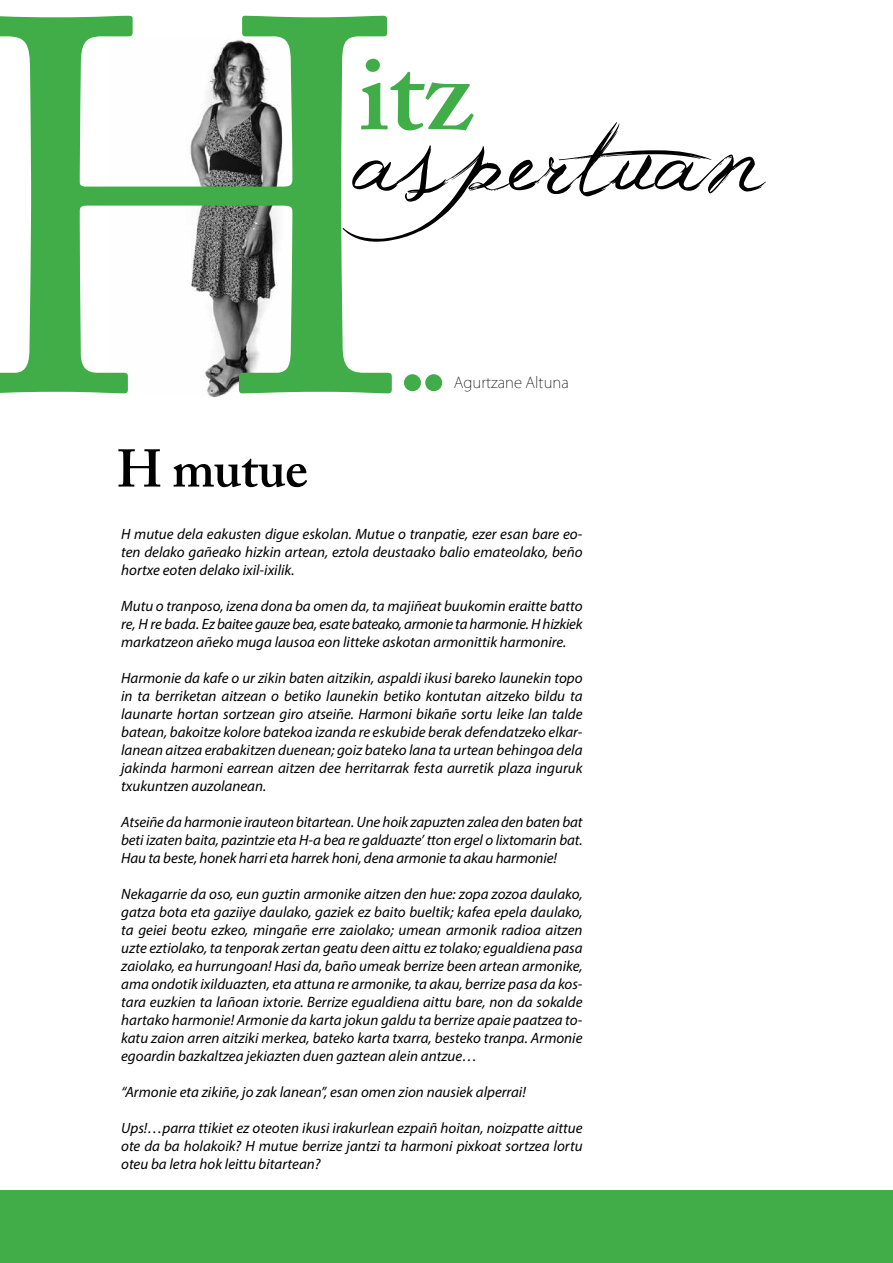
<style>
.page{position:relative;width:893px;height:1263px;background:#fff}
.page>*{position:absolute;margin:0;border:0;box-sizing:border-box;transform-origin:0 0}
.t1{font:108px "Jellyka Western Princess";color:#000}
.t2{font:600 108px "Adobe Caslon Pro";color:#41ad49}
.t3{font:600 52.5px "Adobe Caslon Pro";letter-spacing:-.01em;color:#000}
.t4{font:italic 15px/18px "Myriad Pro";color:#000;text-align:justify}
.t5{font:200 15px "Koz Go Pr 6 N";color:#000}
</style>
<div class="page">
<div style="left:404px;top:374px;width:17px;height:17px;background:#41ad49;border-radius:50%"></div>
<div style="left:425px;top:374px;width:17px;height:17px;background:#41ad49;border-radius:50%"></div>
<svg style="left:0;top:16px;width:392px;height:377px"></svg>
<div style="left:0;top:1191px;width:893px;height:72px;background:#41ad49"></div>
<h1 class="t2" style="left:359px;top:29px;width:114px">itz</h1>
<h1 class="t1" style="left:353px;top:89px;width:413px">aspertuan</h1>
<h2 class="t3" style="left:117px;top:438px;width:192px">H mutue</h2>
<p class="t5" style="left:454px;top:374px;width:116px">Agurtzane Altuna</p>
<p class="t4" style="left:121px;top:525px;width:463px">H mutue dela eakusten digue eskolan. Mutue o tranpatie, ezer esan bare eo&shy;ten delako gañeako hizkin artean, eztola deustaako balio emateolako, beño hortxe eoten delako ixil-ixilik.</p>
<p class="t4" style="left:121px;top:597px;width:463px">Mutu o tranposo, izena dona ba omen da, ta majiñeat buukomin eraitte batto re, H re bada. Ez baitee gauze bea, esate bateako, armonie ta harmonie. H hizkiek markatzeon añeko muga lausoa eon litteke askotan armonittik harmonire.</p>
<p class="t4" style="left:121px;top:669px;width:463px">Harmonie da kafe o ur zikin baten aitzikin, aspaldi ikusi bareko launekin topo in ta berriketan aitzean o betiko launekin betiko kontutan aitzeko bildu ta launarte hortan sortzean giro atseiñe. Harmoni bikañe sortu leike lan talde batean, bakoitze kolore batekoa izanda re eskubide berak defendatzeko elkar&shy;lanean aitzea erabakitzen duenean; goiz bateko lana ta urtean behingoa dela jakinda harmoni earrean aitzen dee herritarrak festa aurretik plaza inguruk txukuntzen auzolanean.</p>
<p class="t4" style="left:121px;top:813px;width:463px">Atseiñe da harmonie irauteon bitartean. Une hoik zapuzten zalea den baten bat beti izaten baita, pazintzie eta H-a bea re galduazte’ tton ergel o lixtomarin bat.<br>Hau ta beste, honek harri eta harrek honi, dena armonie ta akau harmonie!</p>
<p class="t4" style="left:121px;top:885px;width:463px">Nekagarrie da oso, eun guztin armonike aitzen den hue: zopa zozoa daulako, gatza bota eta gaziiye daulako, gaziek ez baito bueltik; kafea epela daulako, ta geiei beotu ezkeo, mingañe erre zaiolako; umean armonik radioa aitzen uzte eztiolako, ta tenporak zertan geatu deen aittu ez tolako; egualdiena pasa zaiolako, ea hurrungoan! Hasi da, baño umeak berrize been artean armonike, ama ondotik ixilduazten, eta attuna re armonike, ta akau, berrize pasa da kos&shy;tara euzkien ta lañoan ixtorie. Berrize egualdiena aittu bare, non da sokalde hartako harmonie! Armonie da karta jokun galdu ta berrize apaie paatzea to&shy;katu zaion arren aitziki merkea, bateko karta txarra, besteko tranpa. Armonie egoardin bazkaltzea jekiazten duen gaztean alein antzue…</p>
<p class="t4" style="left:121px;top:1083px;width:406px">“Armonie eta zikiñe, jo zak lanean”, esan omen zion nausiek alperrai!</p>
<p class="t4" style="left:121px;top:1119px;width:463px">Ups!…parra ttikiet ez oteoten ikusi irakurlean ezpaiñ hoitan, noizpatte aittue ote da ba holakoik? H mutue berrize jantzi ta harmoni pixkoat sortzea lortu oteu ba letra hok leittu bitartean?</p>
</div>
